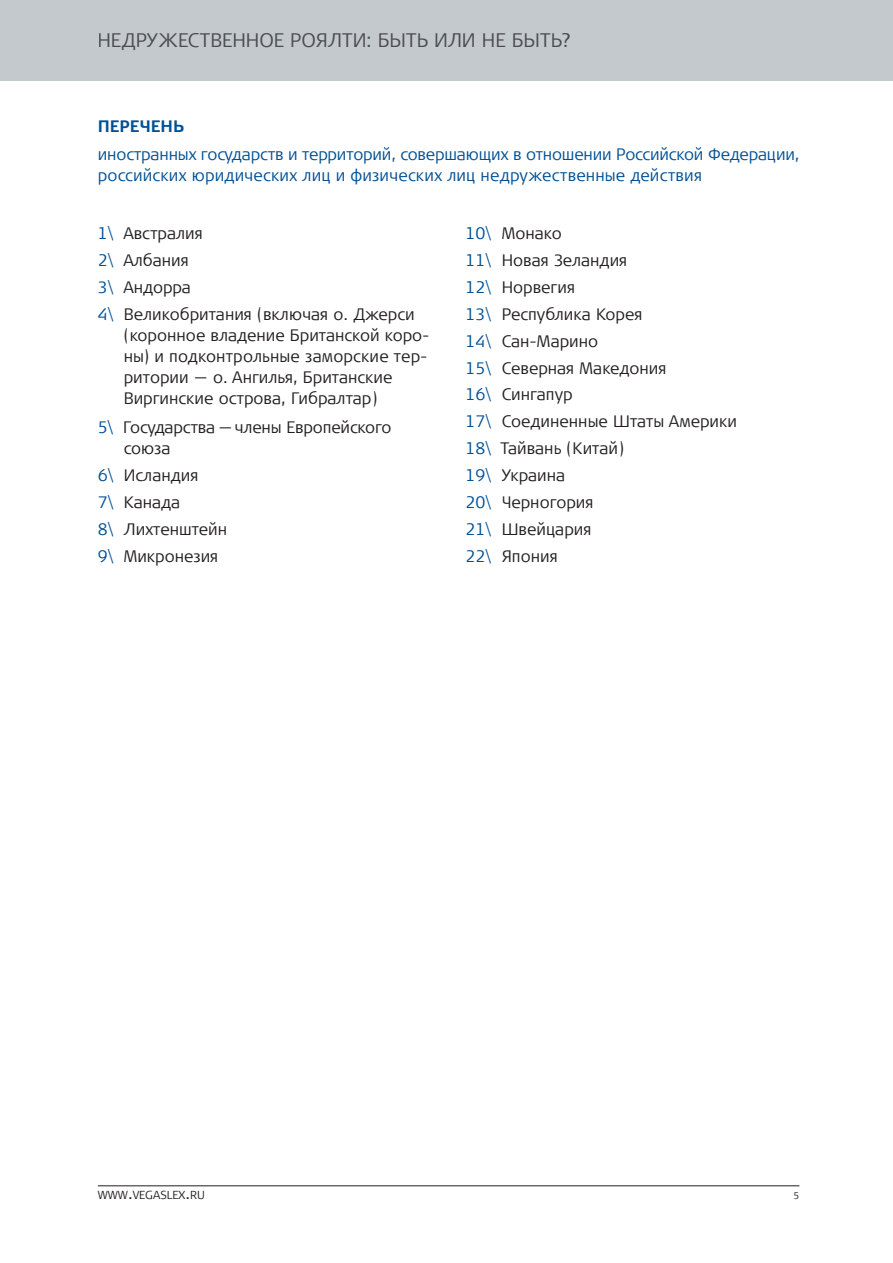
<style>
.page{position:relative;width:893px;height:1263px;background:#fff}
.page>*{position:absolute;margin:0;border:0;box-sizing:border-box;transform-origin:0 0}
.t1{font:300 19.5px "Signa Offc Pro";letter-spacing:.005em;color:#4a4c4f}
.t2{font:300 16.5px/26.8px "Signa Offc Pro";color:#231f20}
.t3{font:300 16.5px/21px "Signa Offc Pro";letter-spacing:-.005em;color:#015095}
.t4{font:700 16.5px "Signa Offc Pro";color:#015095}
.t5{font:300 11.55px "Signa Offc Pro";color:#231f20}
.t6{font:300 9.6px "Signa Offc Pro";color:#231f20}
.s1{color:#015095}
.s2{font-size:16.5px}
</style>
<div class="page">
<div style="left:0;top:0;width:893px;height:81px;background:#c4c9ce"></div>
<hr style="left:98px;top:1185px;width:701px;height:1px;background:#231f20">
<p class="t1" style="left:97px;top:27px;width:476px">НЕДРУЖЕСТВЕННОЕ РОЯЛТИ: БЫТЬ ИЛИ НЕ БЫТЬ?</p>
<p class="t4" style="left:98px;top:115px;width:88px">ПЕРЕЧЕНЬ</p>
<p class="t3" style="left:98px;top:143px;width:703px">иностранных государств и территорий, совершающих в отношении Российской Федерации, российских юридических лиц и физических лиц недружественные действия</p>
<p class="t2" style="left:98px;top:219px;width:318px"><span class="s1">1\</span> Австралия<br><span class="s1">2\</span> Албания<br><span class="s1">3\</span> Андорра<br><span class="s1">4\</span> Великобритания (включая о. Джерси</p>
<p class="t2" style="left:124px;top:324px;width:307px;line-height:21px">(коронное владение Британской коро&shy;ны) и подконтрольные заморские тер&shy;ритории — о. Ангилья, Британские Виргинские острова, Гибралтар)</p>
<p class="t2" style="left:124px;top:416px;width:269px;line-height:21px;text-indent:-26px"><span class="s1">5\</span> Государства — члены Европейского союза</p>
<p class="t2" style="left:98px;top:461px;width:131px"><span class="s1">6\</span> Исландия<br><span class="s1">7\</span> Канада<br><span class="s1">8\</span> Лихтенштейн<br><span class="s1">9\</span> Микронезия</p>
<p class="t2" style="left:466px;top:219px;width:273px"><span class="s1">10\</span> Монако<br><span class="s1">11\</span> Новая Зеландия<br><span class="s1">12\</span> Норвегия<br><span class="s1">13\</span> Республика Корея<br><span class="s1">14\</span> Сан-Марино<br><span class="s1">15\</span> Северная Македония<br><span class="s1">16\</span> Сингапур<br><span class="s1">17\</span> Соединенные Штаты Америки<br><span class="s1">18\</span> Тайвань (Китай)<br><span class="s1">19\</span> Украина<br><span class="s1">20\</span> Черногория<br><span class="s1">21\</span> Швейцария<br><span class="s1">22\</span> Япония</p>
<p class="t5" style="left:98px;top:1187px;width:108px">WWW<span class="s2">.</span>VEGASLEX<span class="s2">.</span>RU</p>
<p class="t6" style="left:794px;top:1189px;width:7px">5</p>
</div>
